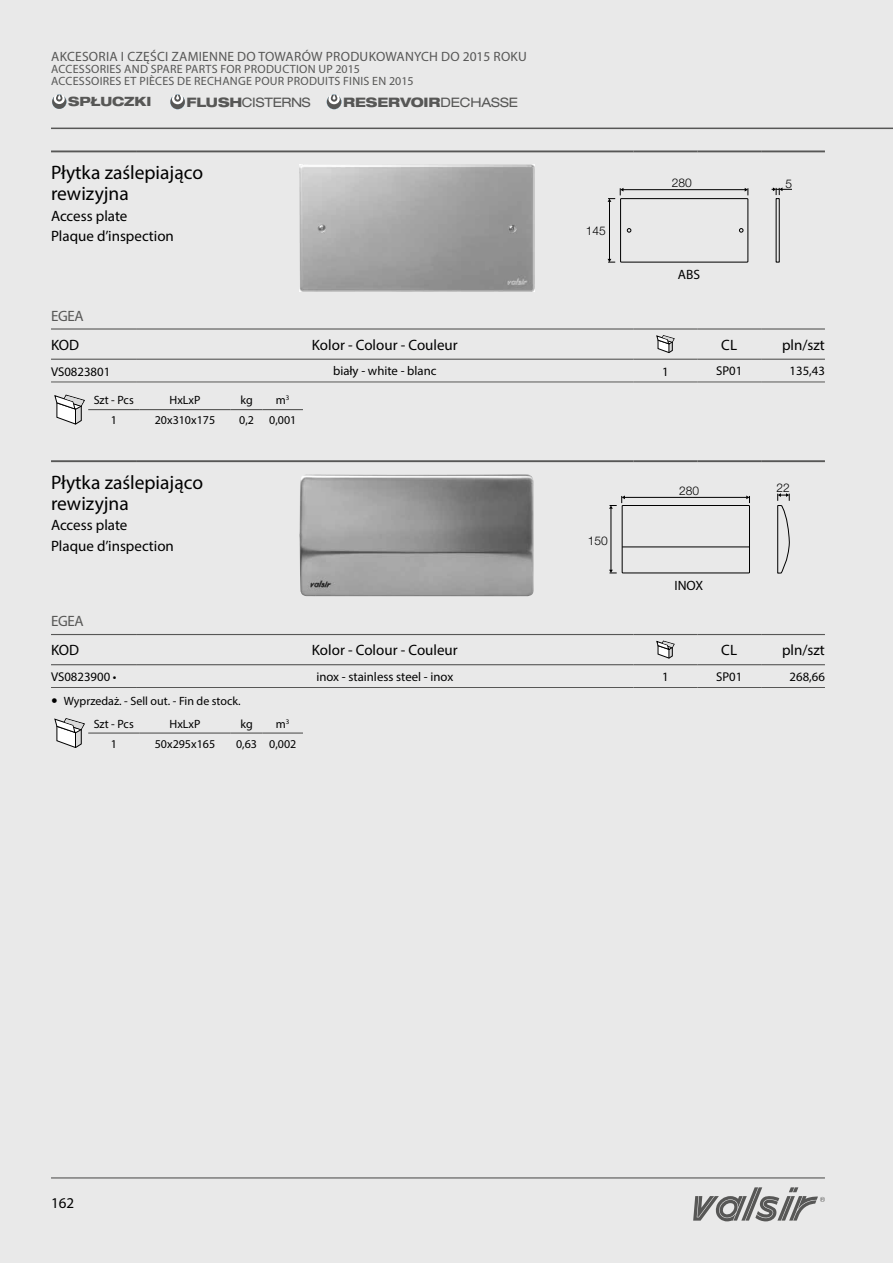
<style>
.page{position:relative;width:893px;height:1263px;background:#e9e9e9}
.page>*{position:absolute;margin:0;border:0;box-sizing:border-box;transform-origin:0 0}
.t1{font:19.5px/21px "Myriad Pro";color:#000}
.t2{font:15px/20.7px "Myriad Pro";color:#000}
.t3{font:15px "Myriad Pro";letter-spacing:-.02em;color:#575756}
.t4{font:13.5px "Myriad Pro";letter-spacing:.02em;color:#575756}
.t5{font:13.5px "Myriad Pro";color:#000}
.t6{font:800 expanded 13.05px "Helvetica Neue LT Std";letter-spacing:-.005em;color:#575756}
.t7{font:expanded 13.05px "Helvetica Neue LT Std";letter-spacing:-.015em;color:#575756}
.t8{font:12.75px "Myriad Pro";color:#000}
.t9{font:800 expanded 12.75px "Helvetica Neue LT Std";letter-spacing:-.005em;color:#575756}
.t10{font:12px/22.6px "Myriad Pro";color:#000}
.t11{font:12px/12px "Myriad Pro";letter-spacing:.02em;color:#575756}
.t12{font:300 12px "Helvetica Neue LT";color:#000}
.s1{font-weight:800}
.s2{font-weight:400}
</style>
<div class="page">
<hr style="left:51px;top:1177px;width:774px;height:1px;background:#575756">
<svg style="left:693px;top:1187px;width:132px;height:34px"></svg>
<hr style="left:51px;top:128px;width:842px;height:1px;background:#575756">
<svg style="left:52px;top:95px;width:14px;height:14px"></svg>
<svg style="left:170px;top:95px;width:15px;height:14px"></svg>
<svg style="left:327px;top:95px;width:14px;height:14px"></svg>
<hr style="left:51px;top:328px;width:85px;height:2px;background:#575756">
<hr style="left:136px;top:328px;width:498px;height:2px;background:#575756">
<hr style="left:634px;top:328px;width:63px;height:2px;background:#575756">
<hr style="left:51px;top:150px;width:85px;height:2px;background:#575756">
<hr style="left:136px;top:150px;width:498px;height:2px;background:#575756">
<hr style="left:634px;top:150px;width:63px;height:2px;background:#575756">
<hr style="left:697px;top:150px;width:64px;height:2px;background:#575756">
<hr style="left:761px;top:150px;width:64px;height:2px;background:#575756">
<hr style="left:697px;top:328px;width:64px;height:2px;background:#575756">
<hr style="left:697px;top:359px;width:64px;height:1px;background:#575756">
<hr style="left:761px;top:328px;width:64px;height:2px;background:#575756">
<hr style="left:761px;top:359px;width:64px;height:1px;background:#575756">
<hr style="left:634px;top:359px;width:63px;height:1px;background:#575756">
<hr style="left:51px;top:359px;width:85px;height:1px;background:#575756">
<hr style="left:51px;top:382px;width:85px;height:1px;background:#575756">
<hr style="left:136px;top:382px;width:498px;height:1px;background:#575756">
<hr style="left:634px;top:382px;width:63px;height:1px;background:#575756">
<hr style="left:697px;top:382px;width:64px;height:1px;background:#575756">
<hr style="left:761px;top:382px;width:64px;height:1px;background:#575756">
<hr style="left:136px;top:359px;width:498px;height:1px;background:#575756">
<img style="left:299px;top:164px;width:235px;height:128px">
<svg style="left:772px;top:187px;width:20px;height:8px"></svg>
<svg style="left:608px;top:188px;width:141px;height:75px"></svg>
<div style="left:776px;top:198px;width:4px;height:64px;border:1px solid #000"></div>
<svg style="left:656px;top:335px;width:19px;height:18px"></svg>
<hr style="left:88px;top:409px;width:51px;height:1px;background:#575756">
<hr style="left:139px;top:409px;width:92px;height:1px;background:#575756">
<hr style="left:231px;top:409px;width:32px;height:1px;background:#575756">
<hr style="left:263px;top:409px;width:40px;height:1px;background:#575756">
<svg style="left:54px;top:395px;width:31px;height:30px"></svg>
<hr style="left:51px;top:634px;width:85px;height:1px;background:#575756">
<hr style="left:136px;top:634px;width:498px;height:1px;background:#575756">
<hr style="left:634px;top:634px;width:63px;height:1px;background:#575756">
<hr style="left:51px;top:460px;width:85px;height:2px;background:#575756">
<hr style="left:136px;top:460px;width:498px;height:2px;background:#575756">
<hr style="left:634px;top:460px;width:63px;height:2px;background:#575756">
<hr style="left:697px;top:460px;width:64px;height:2px;background:#575756">
<hr style="left:761px;top:460px;width:64px;height:2px;background:#575756">
<hr style="left:697px;top:687px;width:64px;height:1px;background:#575756">
<hr style="left:761px;top:687px;width:64px;height:1px;background:#575756">
<hr style="left:697px;top:634px;width:64px;height:1px;background:#575756">
<hr style="left:697px;top:664px;width:64px;height:1px;background:#575756">
<hr style="left:761px;top:634px;width:64px;height:1px;background:#575756">
<hr style="left:761px;top:664px;width:64px;height:1px;background:#575756">
<hr style="left:136px;top:664px;width:498px;height:1px;background:#575756">
<hr style="left:634px;top:664px;width:63px;height:1px;background:#575756">
<hr style="left:51px;top:664px;width:85px;height:1px;background:#575756">
<hr style="left:51px;top:687px;width:85px;height:1px;background:#575756">
<hr style="left:136px;top:687px;width:498px;height:1px;background:#575756">
<hr style="left:634px;top:687px;width:63px;height:1px;background:#575756">
<img style="left:299px;top:474px;width:235px;height:122px">
<hr style="left:624px;top:497px;width:123px;height:1px;background:#000">
<svg style="left:746px;top:495px;width:4px;height:8px"></svg>
<svg style="left:777px;top:493px;width:13px;height:80px"></svg>
<hr style="left:611px;top:508px;width:1px;height:62px;background:#000">
<svg style="left:609px;top:570px;width:8px;height:4px"></svg>
<svg style="left:609px;top:495px;width:16px;height:14px"></svg>
<div style="left:622px;top:505px;width:128px;height:68px;border:1px solid #000"></div>
<hr style="left:622px;top:546px;width:127px;height:1px;background:#000">
<svg style="left:656px;top:641px;width:18px;height:17px"></svg>
<hr style="left:88px;top:732px;width:51px;height:2px;background:#575756">
<hr style="left:139px;top:732px;width:92px;height:2px;background:#575756">
<hr style="left:231px;top:732px;width:32px;height:2px;background:#575756">
<hr style="left:263px;top:732px;width:40px;height:2px;background:#575756">
<svg style="left:54px;top:718px;width:31px;height:30px"></svg>
<p class="t4" style="left:51px;top:48px;width:477px">AKCESORIA I CZĘŚCI ZAMIENNE DO TOWARÓW PRODUKOWANYCH DO 2015 ROKU</p>
<p class="t11" style="left:51px;top:62px;width:364px">ACCESSORIES AND SPARE PARTS FOR PRODUCTION UP 2015<br>ACCESSOIRES ET PIÈCES DE RECHANGE POUR PRODUITS FINIS EN 2015</p>
<p class="t9" style="left:68px;top:94px;width:85px">SPŁUCZKI</p>
<p class="t7" style="left:187px;top:94px;width:126px"><span class="s1">FLUSH</span>CISTERNS</p>
<p class="t6" style="left:343px;top:94px;width:177px">RESERVOIR<span class="s2">DECHASSE</span></p>
<h1 class="t1" style="left:51px;top:161px;width:154px">Płytka zaślepiająco rewizyjna</h1>
<p class="t2" style="left:51px;top:205px;width:124px">Access plate<br>Plaque d’inspection</p>
<p class="t12" style="left:586px;top:223px;width:22px">145</p>
<p class="t12" style="left:672px;top:176px;width:22px">280</p>
<p class="t12" style="left:785px;top:176px;width:8px">5</p>
<p class="t5" style="left:678px;top:266px;width:24px">ABS</p>
<p class="t3" style="left:51px;top:306px;width:34px">EGEA</p>
<p class="t2" style="left:51px;top:334px;width:30px">KOD</p>
<p class="t2" style="left:312px;top:334px;width:147px">Kolor - Colour - Couleur</p>
<p class="t2" style="left:721px;top:334px;width:18px">CL</p>
<p class="t2" style="left:782px;top:334px;width:44px">pln/szt</p>
<p class="t8" style="left:51px;top:363px;width:61px">VS0823801</p>
<p class="t8" style="left:333px;top:363px;width:105px">biały - white - blanc</p>
<p class="t8" style="left:662px;top:363px;width:8px">1</p>
<p class="t8" style="left:716px;top:363px;width:28px">SP01</p>
<p class="t8" style="left:790px;top:363px;width:37px">135,43</p>
<p class="t10" style="left:94px;top:389px;width:42px">Szt - Pcs</p>
<p class="t10" style="left:169px;top:389px;width:33px">HxLxP</p>
<p class="t10" style="left:240px;top:389px;width:14px">kg</p>
<p class="t10" style="left:276px;top:389px;width:15px">m<sup>3</sup></p>
<p class="t10" style="left:111px;top:409px;width:8px">1</p>
<p class="t10" style="left:155px;top:409px;width:62px">20x310x175</p>
<p class="t10" style="left:239px;top:409px;width:16px">0,2</p>
<p class="t10" style="left:269px;top:409px;width:29px">0,001</p>
<h1 class="t1" style="left:51px;top:471px;width:154px">Płytka zaślepiająco rewizyjna</h1>
<p class="t2" style="left:51px;top:515px;width:124px">Access plate<br>Plaque d’inspection</p>
<p class="t12" style="left:588px;top:533px;width:22px">150</p>
<p class="t12" style="left:679px;top:483px;width:22px">280</p>
<p class="t12" style="left:776px;top:480px;width:15px">22</p>
<p class="t5" style="left:674px;top:577px;width:30px">INOX</p>
<p class="t3" style="left:51px;top:612px;width:34px">EGEA</p>
<p class="t2" style="left:51px;top:640px;width:30px">KOD</p>
<p class="t2" style="left:312px;top:640px;width:147px">Kolor - Colour - Couleur</p>
<p class="t2" style="left:721px;top:640px;width:18px">CL</p>
<p class="t2" style="left:782px;top:640px;width:44px">pln/szt</p>
<p class="t8" style="left:51px;top:669px;width:67px">VS0823900 •</p>
<p class="t8" style="left:316px;top:669px;width:138px">inox - stainless steel - inox</p>
<p class="t8" style="left:662px;top:669px;width:8px">1</p>
<p class="t8" style="left:716px;top:669px;width:28px">SP01</p>
<p class="t8" style="left:790px;top:669px;width:37px">268,66</p>
<p class="t10" style="left:94px;top:689px;width:149px;text-indent:-30px">Wyprzedaż. - Sell out. - Fin de stock.<br>Szt - Pcs</p>
<p class="t10" style="left:169px;top:712px;width:33px">HxLxP</p>
<p class="t10" style="left:240px;top:712px;width:14px">kg</p>
<p class="t10" style="left:276px;top:712px;width:15px">m<sup>3</sup></p>
<p class="t10" style="left:111px;top:732px;width:8px">1</p>
<p class="t10" style="left:155px;top:732px;width:62px">50x295x165</p>
<p class="t10" style="left:236px;top:732px;width:62px">0,63 0,002</p>
<p class="t2" style="left:51px;top:1192px;width:25px">162</p>
</div>
